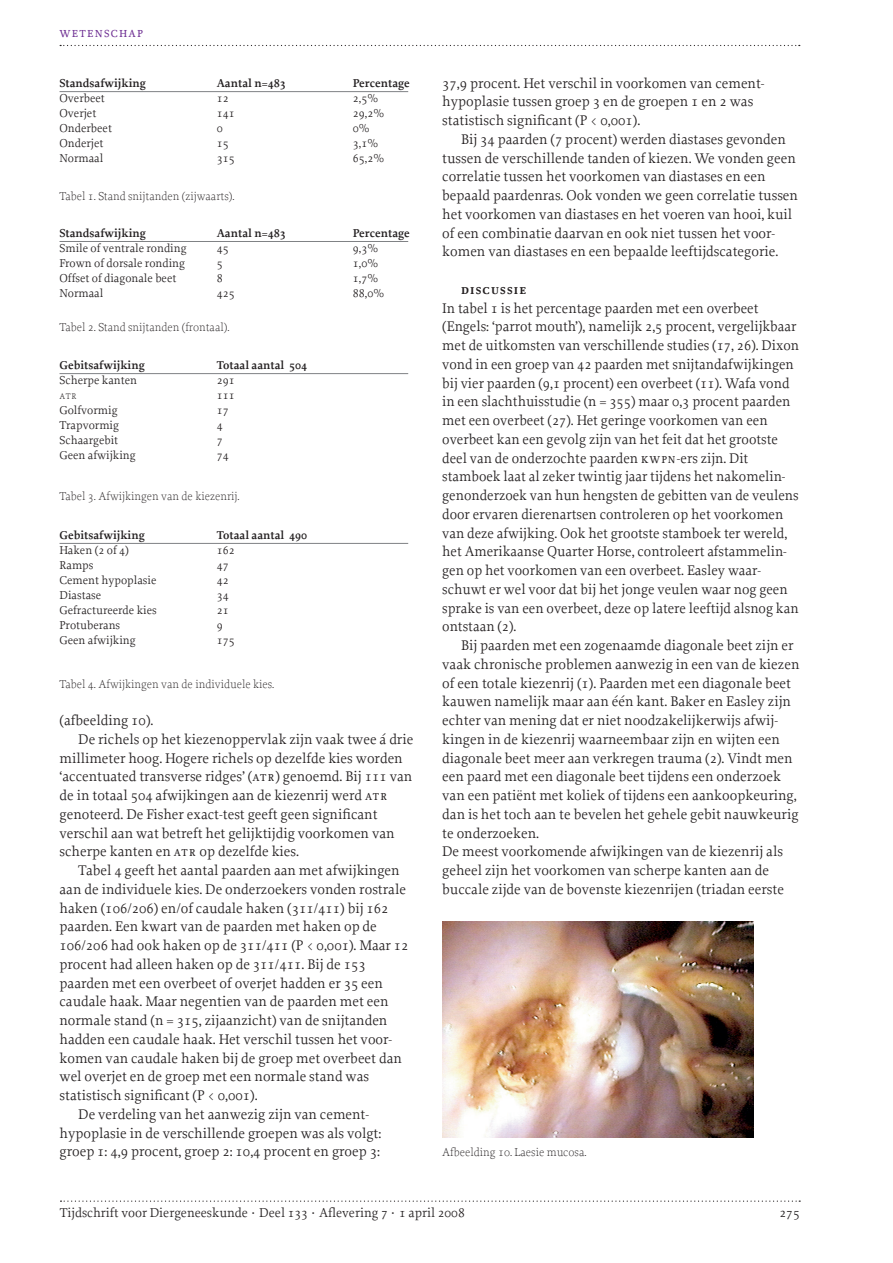
<style>
.page{position:relative;width:893px;height:1263px;background:#fff}
.page>*{position:absolute;margin:0;border:0;box-sizing:border-box;transform-origin:0 0}
.t1{font:15px "Proforma Book SC";letter-spacing:.08em;color:#6c2c91}
.t2{font:14.7px/18.8px "Proforma";color:#231f20}
.t3{font:14.7px "Proforma Semibold SC";letter-spacing:.08em;color:#231f20}
.t4{font:13.5px "Proforma";color:#231f20}
.t5{font:12px "Proforma";color:#231f20}
.t6{font:200 12px "Proforma";color:#231f20}
.t7{font:600 12px "Proforma";color:#231f20}
.t8{font:12px "Proforma Ultra Light SC";color:#231f20}
.s1{font-family:"Proforma Book SC"}
.s2{font-family:"Proforma Book SC";font-size:9px}
</style>
<div class="page">
<svg style="left:60px;top:45px;width:740px;height:1px"></svg>
<svg style="left:60px;top:1201px;width:740px;height:1px"></svg>
<img style="left:442px;top:922px;width:311px;height:216px">
<hr style="left:60px;top:91px;width:348px;height:1px;background:#808285">
<hr style="left:60px;top:241px;width:348px;height:1px;background:#808285">
<hr style="left:60px;top:373px;width:348px;height:1px;background:#808285">
<hr style="left:60px;top:543px;width:348px;height:1px;background:#808285">
<p class="t1" style="left:60px;top:23px;width:85px">wetenschap</p>
<p class="t7" style="left:60px;top:78px;width:88px">Standsafwijking</p>
<p class="t7" style="left:217px;top:78px;width:70px">Aantal n=483</p>
<p class="t7" style="left:353px;top:78px;width:58px">Percentage</p>
<p class="t5" style="left:60px;top:93px;width:47px">Overbeet</p>
<p class="t5" style="left:217px;top:93px;width:13px">12</p>
<p class="t5" style="left:353px;top:93px;width:27px">2,5%</p>
<p class="t5" style="left:60px;top:108px;width:38px">Overjet</p>
<p class="t5" style="left:217px;top:108px;width:19px">141</p>
<p class="t5" style="left:353px;top:108px;width:33px">29,2%</p>
<p class="t5" style="left:60px;top:123px;width:54px">Onderbeet</p>
<p class="t5" style="left:217px;top:123px;width:7px">0</p>
<p class="t5" style="left:353px;top:123px;width:18px">0%</p>
<p class="t5" style="left:60px;top:138px;width:45px">Onderjet</p>
<p class="t5" style="left:217px;top:138px;width:13px">15</p>
<p class="t5" style="left:353px;top:138px;width:27px">3,1%</p>
<p class="t5" style="left:60px;top:153px;width:45px">Normaal</p>
<p class="t5" style="left:217px;top:153px;width:19px">315</p>
<p class="t5" style="left:353px;top:153px;width:33px">65,2%</p>
<p class="t6" style="left:60px;top:192px;width:177px">Tabel 1. Stand snijtanden (zijwaarts).</p>
<p class="t7" style="left:60px;top:228px;width:88px">Standsafwijking</p>
<p class="t7" style="left:217px;top:228px;width:70px">Aantal n=483</p>
<p class="t7" style="left:353px;top:228px;width:58px">Percentage</p>
<p class="t5" style="left:60px;top:243px;width:129px">Smile of ventrale ronding</p>
<p class="t5" style="left:217px;top:243px;width:13px">45</p>
<p class="t5" style="left:353px;top:243px;width:27px">9,3%</p>
<p class="t5" style="left:60px;top:258px;width:127px">Frown of dorsale ronding</p>
<p class="t5" style="left:217px;top:258px;width:7px">5</p>
<p class="t5" style="left:353px;top:258px;width:27px">1,0%</p>
<p class="t5" style="left:60px;top:273px;width:118px">Offset of diagonale beet</p>
<p class="t5" style="left:217px;top:273px;width:7px">8</p>
<p class="t5" style="left:353px;top:273px;width:27px">1,7%</p>
<p class="t5" style="left:60px;top:288px;width:45px">Normaal</p>
<p class="t5" style="left:217px;top:288px;width:19px">425</p>
<p class="t5" style="left:353px;top:288px;width:33px">88,0%</p>
<p class="t6" style="left:60px;top:323px;width:172px">Tabel 2. Stand snijtanden (frontaal).</p>
<p class="t7" style="left:60px;top:360px;width:87px">Gebitsafwijking</p>
<p class="t7" style="left:217px;top:360px;width:92px">Totaal aantal 504</p>
<p class="t5" style="left:60px;top:375px;width:79px">Scherpe kanten</p>
<p class="t5" style="left:217px;top:375px;width:19px">291</p>
<p class="t8" style="left:60px;top:388px;width:18px">atr</p>
<p class="t5" style="left:217px;top:390px;width:19px">111</p>
<p class="t5" style="left:60px;top:405px;width:60px">Golfvormig</p>
<p class="t5" style="left:217px;top:405px;width:13px">17</p>
<p class="t5" style="left:60px;top:420px;width:61px">Trapvormig</p>
<p class="t5" style="left:217px;top:420px;width:7px">4</p>
<p class="t5" style="left:60px;top:435px;width:60px">Schaargebit</p>
<p class="t5" style="left:217px;top:435px;width:7px">7</p>
<p class="t5" style="left:60px;top:450px;width:78px">Geen afwijking</p>
<p class="t5" style="left:217px;top:450px;width:13px">74</p>
<p class="t6" style="left:60px;top:492px;width:182px">Tabel 3. Afwijkingen van de kiezenrij.</p>
<p class="t7" style="left:60px;top:530px;width:87px">Gebitsafwijking</p>
<p class="t7" style="left:217px;top:530px;width:92px">Totaal aantal 490</p>
<p class="t5" style="left:60px;top:545px;width:71px">Haken (2 of 4)</p>
<p class="t5" style="left:217px;top:545px;width:19px">162</p>
<p class="t5" style="left:60px;top:560px;width:35px">Ramps</p>
<p class="t5" style="left:217px;top:560px;width:13px">47</p>
<p class="t5" style="left:60px;top:575px;width:98px">Cement hypoplasie</p>
<p class="t5" style="left:217px;top:575px;width:13px">42</p>
<p class="t5" style="left:60px;top:590px;width:43px">Diastase</p>
<p class="t5" style="left:217px;top:590px;width:13px">34</p>
<p class="t5" style="left:60px;top:605px;width:99px">Gefractureerde kies</p>
<p class="t5" style="left:217px;top:605px;width:13px">21</p>
<p class="t5" style="left:60px;top:620px;width:62px">Protuberans</p>
<p class="t5" style="left:217px;top:620px;width:7px">9</p>
<p class="t5" style="left:60px;top:635px;width:78px">Geen afwijking</p>
<p class="t5" style="left:217px;top:635px;width:19px">175</p>
<p class="t6" style="left:60px;top:679px;width:216px">Tabel 4. Afwijkingen van de individuele kies.</p>
<p class="t2" style="left:60px;top:712px;width:95px">(afbeelding 10).</p>
<p class="t2" style="left:78px;top:731px;width:337px">De richels op het kiezenoppervlak zijn vaak twee á drie</p>
<p class="t2" style="left:60px;top:750px;width:345px">millimeter hoog. Hogere richels op dezelfde kies worden</p>
<p class="t2" style="left:60px;top:769px;width:354px">‘accentuated transverse ridges’ (<span class="s1">atr</span>) genoemd. Bij 111 van</p>
<p class="t2" style="left:60px;top:787px;width:329px">de in totaal 504 afwijkingen aan de kiezenrij werd <span class="s1">atr</span></p>
<p class="t2" style="left:60px;top:806px;width:319px">genoteerd. De Fisher exact-test geeft geen significant</p>
<p class="t2" style="left:60px;top:825px;width:337px">verschil aan wat betreft het gelijktijdig voorkomen van</p>
<p class="t2" style="left:60px;top:844px;width:241px">scherpe kanten en <span class="s1">atr</span> op dezelfde kies.</p>
<p class="t2" style="left:78px;top:862px;width:323px">Tabel 4 geeft het aantal paarden aan met afwijkingen</p>
<p class="t2" style="left:60px;top:881px;width:348px">aan de individuele kies. De onderzoekers vonden rostrale</p>
<p class="t2" style="left:60px;top:900px;width:330px">haken (106/206) en/of caudale haken (311/411) bij 162</p>
<p class="t2" style="left:60px;top:919px;width:319px">paarden. Een kwart van de paarden met haken op de</p>
<p class="t2" style="left:60px;top:937px;width:351px">106/206 had ook haken op de 311/411 (P &lt; 0,001). Maar 12</p>
<p class="t2" style="left:60px;top:956px;width:308px">procent had alleen haken op de 311/411. Bij de 153</p>
<p class="t2" style="left:60px;top:975px;width:325px">paarden met een overbeet of overjet hadden er 35 een</p>
<p class="t2" style="left:60px;top:994px;width:330px">caudale haak. Maar negentien van de paarden met een</p>
<p class="t2" style="left:60px;top:1012px;width:329px">normale stand (n = 315, zijaanzicht) van de snijtanden</p>
<p class="t2" style="left:60px;top:1031px;width:334px">hadden een caudale haak. Het verschil tussen het voor-</p>
<p class="t2" style="left:60px;top:1050px;width:344px">komen van caudale haken bij de groep met overbeet dan</p>
<p class="t2" style="left:60px;top:1069px;width:311px">wel overjet en de groep met een normale stand was</p>
<p class="t2" style="left:60px;top:1087px;width:200px">statistisch significant (P &lt; 0,001).</p>
<p class="t2" style="left:78px;top:1106px;width:292px">De verdeling van het aanwezig zijn van cement-</p>
<p class="t2" style="left:60px;top:1125px;width:323px">hypoplasie in de verschillende groepen was als volgt:</p>
<p class="t2" style="left:60px;top:1144px;width:322px">groep 1: 4,9 procent, groep 2: 10,4 procent en groep 3:</p>
<p class="t2" style="left:442px;top:75px;width:324px">37,9 procent. Het verschil in voorkomen van cement&shy;hypoplasie tussen groep 3 en de groepen 1 en 2 was statistisch significant (P &lt; 0,001).</p>
<p class="t2" style="left:442px;top:131px;width:357px;text-indent:19px">Bij 34 paarden (7 procent) werden diastases gevonden tussen de verschillende tanden of kiezen. We vonden geen correlatie tussen het voorkomen van diastases en een bepaald paardenras. Ook vonden we geen correlatie tussen het voorkomen van diastases en het voeren van hooi, kuil of een combinatie daarvan en ook niet tussen het voor&shy;komen van diastases en een bepaalde leeftijdscategorie.</p>
<p class="t3" style="left:461px;top:280px;width:67px">discussie</p>
<p class="t2" style="left:442px;top:300px;width:358px">In tabel 1 is het percentage paarden met een overbeet (Engels: ‘parrot mouth’), namelijk 2,5 procent, vergelijkbaar met de uitkomsten van verschillende studies (17, 26). Dixon vond in een groep van 42 paarden met snijtandafwijkingen bij vier paarden (9,1 procent) een overbeet (11). Wafa vond in een slachthuisstudie (n = 355) maar 0,3 procent paarden met een overbeet (27). Het geringe voorkomen van een overbeet kan een gevolg zijn van het feit dat het grootste deel van de onderzochte paarden <span class="s1">kwpn</span>-ers zijn. Dit stamboek laat al zeker twintig jaar tijdens het nakomelin&shy;genonderzoek van hun hengsten de gebitten van de veulens door ervaren dierenartsen controleren op het voorkomen van deze afwijking. Ook het grootste stamboek ter wereld, het Amerikaanse Quarter Horse, controleert afstammelin&shy;gen op het voorkomen van een overbeet. Easley waar&shy;schuwt er wel voor dat bij het jonge veulen waar nog geen sprake is van een overbeet, deze op latere leeftijd alsnog kan ontstaan (2).</p>
<p class="t2" style="left:442px;top:637px;width:359px;text-indent:19px">Bij paarden met een zogenaamde diagonale beet zijn er vaak chronische problemen aanwezig in een van de kiezen of een totale kiezenrij (1). Paarden met een diagonale beet kauwen namelijk maar aan één kant. Baker en Easley zijn echter van mening dat er niet noodzakelijkerwijs afwij&shy;kingen in de kiezenrij waarneembaar zijn en wijten een diagonale beet meer aan verkregen trauma (2). Vindt men een paard met een diagonale beet tijdens een onderzoek van een patiënt met koliek of tijdens een aankoopkeuring, dan is het toch aan te bevelen het gehele gebit nauwkeurig te onderzoeken.<br>De meest voorkomende afwijkingen van de kiezenrij als geheel zijn het voorkomen van scherpe kanten aan de buccale zijde van de bovenste kiezenrijen (triadan eerste</p>
<p class="t6" style="left:442px;top:1148px;width:146px">Afbeelding 10. Laesie mucosa.</p>
<p class="t4" style="left:60px;top:1207px;width:406px">Tijdschrift voor Diergeneeskunde <span class="s2">•</span> Deel 133 <span class="s2">•</span> Aflevering 7 <span class="s2">•</span> 1 april 2008</p>
<p class="t4" style="left:779px;top:1207px;width:22px">275</p>
</div>
